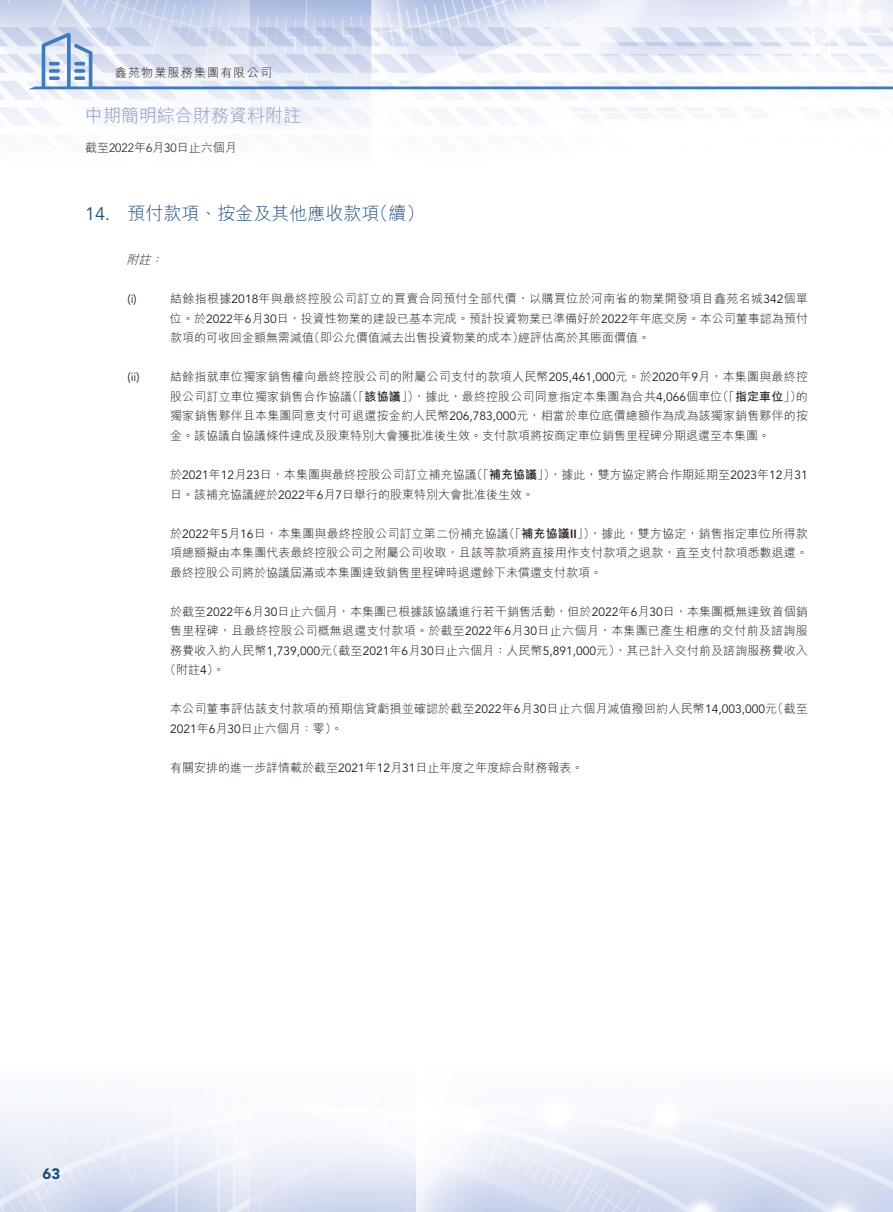
<style>
.page{position:relative;width:893px;height:1212px;background:#fff}
.page>*{position:absolute;margin:0;border:0;box-sizing:border-box;transform-origin:0 0}
.t1{font:300 18px "M Hei HK";color:#1f4c7b}
.t2{font:300 18px "M Hei HK";color:#8c9bbb}
.t3{font:18px "Avenir LT Std";color:#1f4c7b}
.t4{font:900 15px "Avenir LT Std";color:#1f4c7b}
.t5{font:300 12px/19.5px "M Hei HK";letter-spacing:.01em;color:#231916}
.t6{font:300 12px "M Hei HK";letter-spacing:.1em;color:#231916}
.t7{font:12px "Avenir LT Std";color:#231916}
.t8{font:italic 300 12px "M Hei HK";color:#231916}
.s1{font-family:"Avenir LT Std"}
.s2{font-family:"Avenir LT Std";font-weight:400}
.s3{font-weight:700}
.s4{font-family:"Avenir LT Std";font-weight:800}
</style>
<div class="page">
<img style="left:0;top:1102px;width:893px;height:110px">
<img style="left:0;top:0;width:893px;height:136px">
<svg style="left:29px;top:33px;width:864px;height:56px"></svg>
<p class="t6" style="left:115px;top:66px;width:159px">鑫苑物業服務集團有限公司</p>
<h1 class="t2" style="left:85px;top:107px;width:217px">中期簡明綜合財務資料附註</h1>
<p class="t5" style="left:85px;top:138px;width:153px">截至<span class="s1">2022</span>年月<span class="s1">6 30</span>日止六個月</p>
<h1 class="t3" style="left:85px;top:204px;width:27px">14.</h1>
<h1 class="t1" style="left:371px;top:204px;width:55px">（續(</h1>
<h1 class="t1" style="left:128px;top:204px;width:253px">預付款項、按金及其他應收款項</h1>
<p class="t8" style="left:126px;top:254px;width:29px">附註</p>
<p class="t8" style="left:150px;top:254px;width:17px">：</p>
<p class="t7" style="left:128px;top:292px;width:11px">) i(</p>
<p class="t7" style="left:128px;top:370px;width:13px">i i( )</p>
<p class="t5" style="left:170px;top:289px;width:639px">結餘指根據<span class="s2">2018</span>年與最終控股公司訂立的買賣合同預付全部代價，以購買位於河南省的物業開發項目鑫苑名城<span class="s2">342</span>個單</p>
<p class="t5" style="left:518px;top:309px;width:291px;text-indent:-348px">位。於<span class="s2">2022</span>年月<span class="s2">6 30</span>日，投資性物業的建設已基本完成。預計投資物業已準備好於<span class="s2">2022</span>年年底交房。本公司董事認為預付經評估高於其賬面價值。</p>
<p class="t5" style="left:308px;top:328px;width:217px">（即公允價值減去出售投資物業的成本）</p>
<p class="t5" style="left:170px;top:328px;width:145px">款項的可收回金額無需減值</p>
<p class="t5" style="left:170px;top:367px;width:639px">結餘指就車位獨家銷售權向最終控股公司的附屬公司支付的款項人民幣<span class="s2">205,461,000</span>元。於<span class="s2">2020</span>年月<span class="s2">9</span> ，本集團與最終控</p>
<p class="t5" style="left:346px;top:387px;width:74px">（「<span class="s3">該協議</span>」）</p>
<p class="t5" style="left:717px;top:387px;width:86px">（「<span class="s3">指定車位</span>」）</p>
<p class="t5" style="left:413px;top:387px;width:311px">，據此，最終控股公司同意指定本集團為合共<span class="s2">4,066</span>個車位</p>
<p class="t5" style="left:170px;top:387px;width:639px">股公司訂立車位獨家銷售合作協議<br>獨家銷售夥伴且本集團同意支付可退還按金約人民幣<span class="s2">206,783,000</span>元，相當於車位底價總額作為成為該獨家銷售夥伴的按金。該協議自協議條件達成及股東特別大會獲批准後生效。支付款項將按商定車位銷售里程碑分期退還至本集團。</p>
<p class="t5" style="left:549px;top:465px;width:260px">，據此，雙方協定將合作期延期至<span class="s2">2023</span>年<span class="s2">12</span>月<span class="s2">31</span></p>
<p class="t5" style="left:796px;top:387px;width:13px">的</p>
<p class="t5" style="left:471px;top:465px;width:86px">（「<span class="s3">補充協議</span>」）</p>
<p class="t5" style="left:170px;top:465px;width:366px">於<span class="s2">2021</span>年<span class="s2">12</span>月<span class="s2">23</span>日，本集團與最終控股公司訂立補充協議<br>日。該補充協議經於<span class="s2">2022</span>年月<span class="s2">6 7</span>日舉行的股東特別大會批准後生效。</p>
<p class="t5" style="left:503px;top:523px;width:94px">（「<span class="s3">補充協議</span><span class="s4">II</span>」）</p>
<p class="t5" style="left:170px;top:523px;width:639px">於<span class="s2">2022</span>年月<span class="s2">5 16</span>日，本集團與最終控股公司訂立第二份補充協議<br>項總額擬由本集團代表最終控股公司之附屬公司收取，且該等款項將直接用作支付款項之退款，直至支付款項悉數退還。最終控股公司將於協議屆滿或本集團達致銷售里程碑時退還餘下未償還支付款項。</p>
<p class="t5" style="left:170px;top:601px;width:639px">於截至<span class="s2">2022</span>年月<span class="s2">6 30</span>日止六個月，本集團已根據該協議進行若干銷售活動，但於<span class="s2">2022</span>年月<span class="s2">6 30</span>日，本集團概無達致首個銷</p>
<p class="t5" style="left:170px;top:621px;width:639px">售里程碑，且最終控股公司概無退還支付款項。於截至<span class="s2">2022</span>年 月<span class="s2">6 30</span>日止六個月，本集團已產生相應的交付前及諮詢服</p>
<p class="t5" style="left:170px;top:640px;width:639px">務費收入約人民幣<span class="s2">1,739,000</span> （元截至<span class="s2">2021</span>年月<span class="s2">6 30</span>日止六個月：人民幣<span class="s2">5,891,000</span>元，）其已計入交付前及諮詢服務費收入</p>
<p class="t5" style="left:164px;top:660px;width:62px">（附註 。(<span class="s2">4</span></p>
<p class="t5" style="left:170px;top:699px;width:639px">本公司董事評估該支付款項的預期信貸虧損並確認於截至<span class="s2">2022</span>年月<span class="s2">6 30</span>日止六個月減值撥回約人民幣<span class="s2">14,003,000</span> （元截至<br><span class="s2">2021</span>年月<span class="s2">6 30</span>日止六個月：零。(</p>
<p class="t5" style="left:170px;top:757px;width:415px">有關安排的進一步詳情載於截至<span class="s2">2021</span>年<span class="s2">12</span>月<span class="s2">31</span>日止年度之年度綜合財務報表。</p>
<p class="t5" style="left:589px;top:523px;width:220px">，據此，雙方協定，銷售指定車位所得款</p>
<p class="t4" style="left:43px;top:1165px;width:19px">63</p>
</div>
